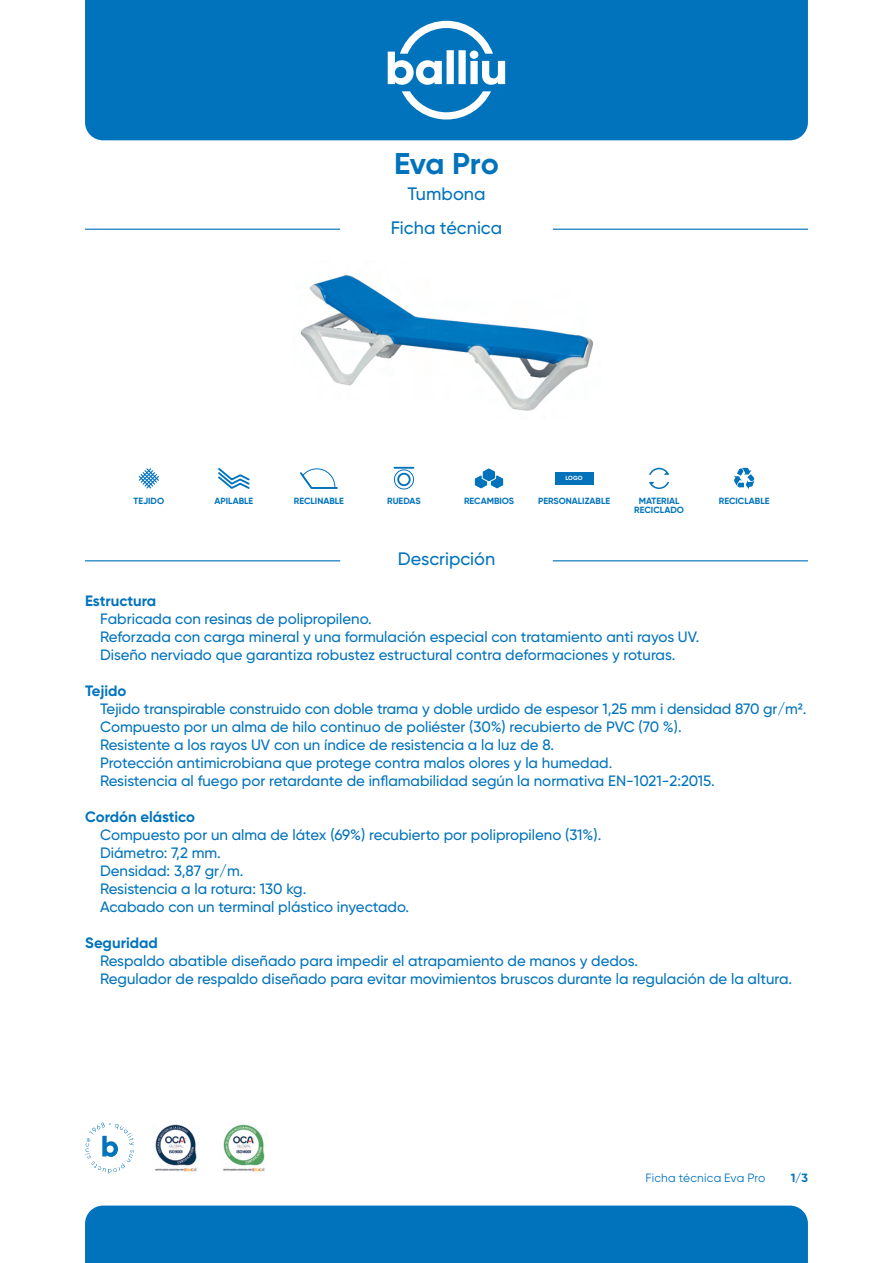
<style>
.page{position:relative;width:893px;height:1263px;background:#fff}
.page>*{position:absolute;margin:0;border:0;box-sizing:border-box;transform-origin:0 0}
.t1{font:700 30px "Gilroy";letter-spacing:-.015em;color:#0073bc}
.t2{font:500 18px/33.8px "Gilroy";color:#0073bc;text-align:center}
.t3{font:500 15px/18px "Gilroy";color:#0073bc}
.t4{font:700 15px "Gilroy";color:#0073bc}
.t5{font:12px "Gilroy";letter-spacing:.015em;color:#0073bc}
.t6{font:700 12px "Gilroy";color:#0073bc}
.t7{font:700 9px "Gilroy";color:#0073bc}
.t8{font:700 6px "Gilroy";color:#fff}
</style>
<div class="page">
<div style="left:85px;top:0;width:723px;height:140px;background:#0073bc"></div>
<svg style="left:388px;top:21px;width:117px;height:98px"></svg>
<img style="left:300px;top:275px;width:294px;height:136px">
<div style="left:85px;top:1205px;width:723px;height:58px;background:#0073bc"></div>
<svg style="left:85px;top:1122px;width:49px;height:52px"></svg>
<svg style="left:218px;top:468px;width:32px;height:21px"></svg>
<svg style="left:300px;top:468px;width:38px;height:21px"></svg>
<svg style="left:138px;top:468px;width:21px;height:21px"></svg>
<svg style="left:474px;top:468px;width:30px;height:21px"></svg>
<div style="left:555px;top:472px;width:38px;height:13px;background:#0472bb"></div>
<svg style="left:734px;top:468px;width:20px;height:21px"></svg>
<svg style="left:649px;top:468px;width:20px;height:7px"></svg>
<svg style="left:649px;top:482px;width:20px;height:7px"></svg>
<div style="left:394px;top:469px;width:20px;height:20px;border:1px solid #0472bb;border-radius:50%"></div>
<div style="left:397px;top:473px;width:14px;height:13px;border:2px solid #0472bb;border-radius:50%"></div>
<hr style="left:394px;top:467px;width:20px;height:2px;background:#0472bb">
<img style="left:223px;top:1124px;width:42px;height:48px">
<img style="left:155px;top:1124px;width:45px;height:48px">
<hr style="left:553px;top:229px;width:255px;height:1px;background:#0073bc">
<hr style="left:85px;top:229px;width:255px;height:1px;background:#0073bc">
<hr style="left:553px;top:560px;width:255px;height:1px;background:#0073bc">
<hr style="left:85px;top:560px;width:255px;height:1px;background:#0073bc">
<h1 class="t1" style="left:394px;top:145px;width:106px">Eva Pro</h1>
<p class="t2" style="left:391px;top:177px;width:113px">Tumbona<br>Ficha técnica</p>
<p class="t8" style="left:566px;top:475px;width:18px">LOGO</p>
<p class="t7" style="left:134px;top:495px;width:32px">TEJIDO</p>
<p class="t7" style="left:214px;top:495px;width:40px">APILABLE</p>
<p class="t7" style="left:294px;top:495px;width:52px">RECLINABLE</p>
<p class="t7" style="left:464px;top:495px;width:52px">RECAMBIOS</p>
<p class="t7" style="left:538px;top:495px;width:74px">PERSONALIZABLE</p>
<p class="t7" style="left:387px;top:495px;width:35px">RUEDAS</p>
<p class="t2" style="left:398px;top:542px;width:99px">Descripción</p>
<p class="t7" style="left:639px;top:495px;width:42px">MATERIAL</p>
<p class="t7" style="left:719px;top:495px;width:52px">RECICLABLE</p>
<p class="t7" style="left:634px;top:504px;width:51px">RECICLADO</p>
<p class="t4" style="left:85px;top:591px;width:73px">Estructura</p>
<p class="t3" style="left:100px;top:609px;width:601px">Fabricada con resinas de polipropileno.<br>Reforzada con carga mineral y una formulación especial con tratamiento anti rayos UV.<br>Diseño nerviado que garantiza robustez estructural contra deformaciones y roturas.</p>
<p class="t4" style="left:85px;top:681px;width:43px">Tejido</p>
<p class="t3" style="left:100px;top:699px;width:708px">Tejido transpirable construido con doble trama y doble urdido de espesor 1,25 mm i densidad 870 gr/m2.<br>Compuesto por un alma de hilo continuo de poliéster (30%) recubierto de PVC (70 %).<br>Resistente a los rayos UV con un índice de resistencia a la luz de 8.<br>Protección antimicrobiana que protege contra malos olores y la humedad.<br>Resistencia al fuego por retardante de inflamabilidad según la normativa EN-1021-2:2015.</p>
<p class="t4" style="left:85px;top:807px;width:112px">Cordón elástico</p>
<p class="t3" style="left:100px;top:825px;width:503px">Compuesto por un alma de látex (69%) recubierto por polipropileno (31%).<br>Diámetro: 7,2 mm.<br>Densidad: 3,87 gr/m.<br>Resistencia a la rotura: 130 kg.<br>Acabado con un terminal plástico inyectado.</p>
<p class="t4" style="left:85px;top:933px;width:74px">Seguridad</p>
<p class="t3" style="left:100px;top:951px;width:694px">Respaldo abatible diseñado para impedir el atrapamiento de manos y dedos.<br>Regulador de respaldo diseñado para evitar movimientos bruscos durante la regulación de la altura.</p>
<p class="t5" style="left:645px;top:1170px;width:121px">Ficha técnica Eva Pro</p>
<p class="t6" style="left:791px;top:1170px;width:19px">1/3</p>
</div>
